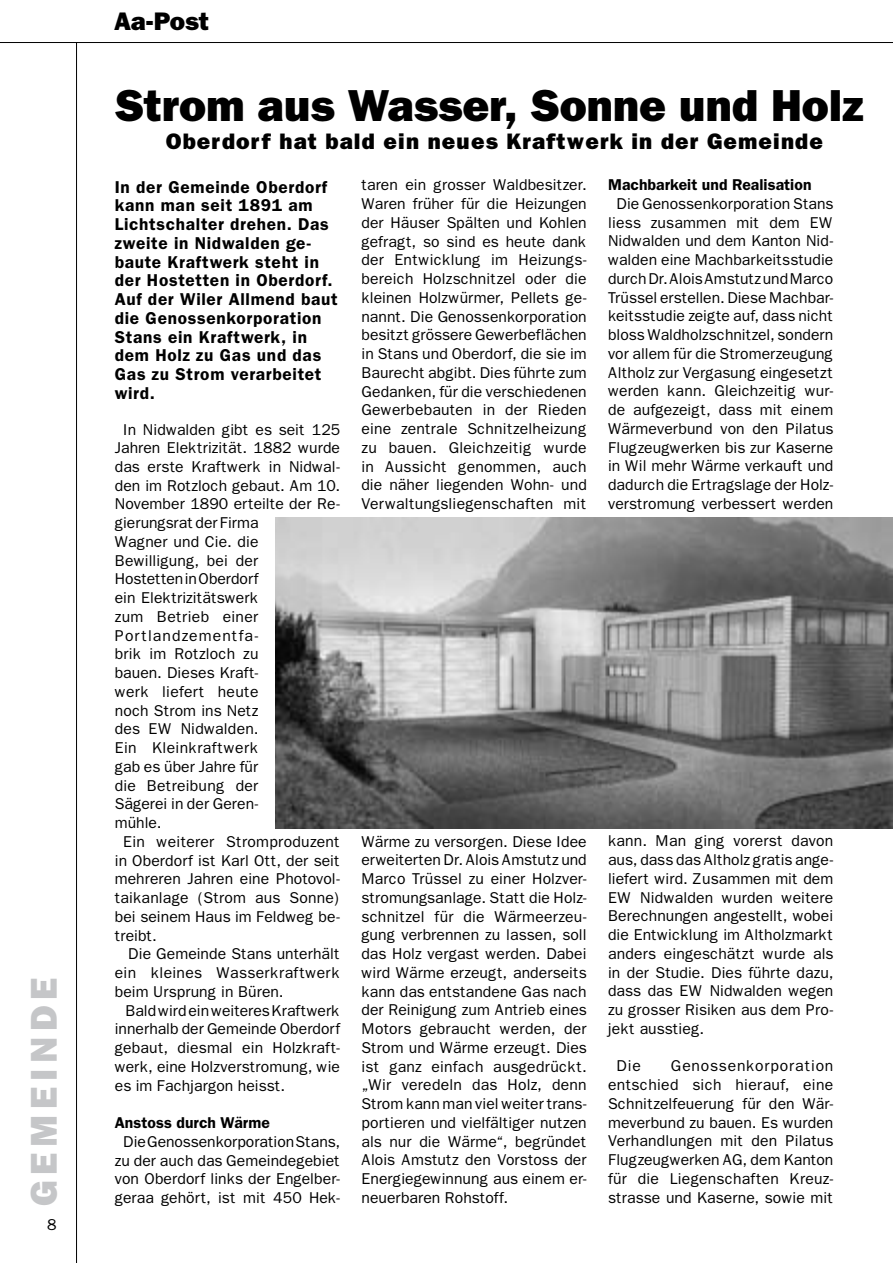
<style>
.page{position:relative;width:893px;height:1263px;background:#fff}
.page>*{position:absolute;margin:0;border:0;box-sizing:border-box;transform-origin:0 0}
.t1{font:800 45px "Franklin Gothic";color:#000}
.t2{font:800 37.5px "Franklin Gothic";letter-spacing:.15em;color:#c5c6c8}
.t3{font:800 25.5px "Franklin Gothic";letter-spacing:-.005em;color:#000}
.t4{font:800 22.5px "Franklin Gothic";letter-spacing:.05em;color:#000}
.t5{font:600 17.25px/18.8px "Franklin Gothic";letter-spacing:.04em;color:#000}
.t6{font:15.75px/18.8px "Franklin Gothic";color:#000;text-align:justify}
.t7{font:600 15.75px "Franklin Gothic";letter-spacing:.005em;color:#000}
.t8{font:15.75px "Franklin Gothic";letter-spacing:.065em;color:#000}
</style>
<div class="page">
<hr style="left:0;top:42px;width:893px;height:1px;background:#000">
<hr style="left:76px;top:43px;width:1px;height:1220px;background:#000">
<img style="left:276px;top:517px;width:617px;height:311px">
<h2 class="t2" style="left:22px;top:1206px;width:230px;rotate:-90deg">GEMEINDE</h2>
<p class="t6" style="left:47px;top:1216px;width:11px">8</p>
<h3 class="t3" style="left:114px;top:6px;width:96px">Aa-Post</h3>
<h1 class="t1" style="left:115px;top:79px;width:751px">Strom aus Wasser, Sonne und Holz</h1>
<h3 class="t4" style="left:166px;top:128px;width:658px">Oberdorf hat bald ein neues Kraftwerk in der Gemeinde</h3>
<p class="t5" style="left:115px;top:177px;width:225px">In der Gemeinde Oberdorf kann man seit 1891 am<br>Lichtschalter drehen. Das zweite in Nidwalden ge&shy;baute Kraftwerk steht in der Hostetten in Oberdorf.<br>Auf der Wiler Allmend baut die Genossenkorporation<br>Stans ein Kraftwerk, in dem Holz zu Gas und das<br>Gas zu Strom verarbeitet wird.</p>
<p class="t6" style="left:123px;top:420px;width:218px">In Nidwalden gibt es seit 125</p>
<p class="t6" style="left:115px;top:439px;width:227px">Jahren Elektrizität. 1882 wurde</p>
<p class="t6" style="left:115px;top:457px;width:227px">das erste Kraftwerk in Nidwal-</p>
<p class="t6" style="left:115px;top:476px;width:227px">den im Rotzloch gebaut. Am 10.</p>
<p class="t6" style="left:115px;top:495px;width:227px">November 1890 erteilte der Re-</p>
<p class="t6" style="left:115px;top:514px;width:145px">gierungsrat der Firma</p>
<p class="t6" style="left:115px;top:532px;width:145px">Wagner und Cie. die</p>
<p class="t6" style="left:115px;top:551px;width:145px">Bewilligung, bei der</p>
<p class="t6" style="left:115px;top:570px;width:145px">Hostetten in Oberdorf</p>
<p class="t6" style="left:115px;top:589px;width:145px">ein Elektrizitätswerk</p>
<p class="t6" style="left:115px;top:607px;width:145px">zum Betrieb einer</p>
<p class="t8" style="left:115px;top:626px;width:145px">Portlandzementfa-</p>
<p class="t6" style="left:115px;top:645px;width:145px">brik im Rotzloch zu</p>
<p class="t6" style="left:115px;top:663px;width:145px">bauen. Dieses Kraft-</p>
<p class="t6" style="left:115px;top:682px;width:145px">werk liefert heute</p>
<p class="t6" style="left:115px;top:701px;width:145px">noch Strom ins Netz</p>
<p class="t6" style="left:115px;top:720px;width:145px">des EW Nidwalden.</p>
<p class="t6" style="left:115px;top:738px;width:145px">Ein Kleinkraftwerk</p>
<p class="t6" style="left:115px;top:757px;width:145px">gab es über Jahre für</p>
<p class="t6" style="left:115px;top:776px;width:145px">die Betreibung der</p>
<p class="t6" style="left:115px;top:795px;width:145px">Sägerei in der Geren-</p>
<p class="t6" style="left:115px;top:813px;width:48px">mühle.</p>
<p class="t6" style="left:123px;top:832px;width:218px">Ein weiterer Stromproduzent</p>
<p class="t6" style="left:115px;top:851px;width:227px">in Oberdorf ist Karl Ott, der seit</p>
<p class="t6" style="left:115px;top:870px;width:227px">mehreren Jahren eine Photovol-</p>
<p class="t6" style="left:115px;top:888px;width:227px">taikanlage (Strom aus Sonne)</p>
<p class="t6" style="left:115px;top:907px;width:227px">bei seinem Haus im Feldweg be-</p>
<p class="t6" style="left:115px;top:926px;width:44px">treibt.</p>
<p class="t6" style="left:128px;top:945px;width:213px">Die Gemeinde Stans unterhält</p>
<p class="t6" style="left:115px;top:963px;width:227px">ein kleines Wasserkraftwerk</p>
<p class="t6" style="left:115px;top:982px;width:170px">beim Ursprung in Büren.</p>
<p class="t6" style="left:125px;top:1001px;width:216px">Bald wird ein weiteres Kraftwerk</p>
<p class="t6" style="left:115px;top:1020px;width:227px">innerhalb der Gemeinde Oberdorf</p>
<p class="t6" style="left:115px;top:1038px;width:227px">gebaut, diesmal ein Holzkraft-</p>
<p class="t6" style="left:115px;top:1057px;width:227px">werk, eine Holzverstromung, wie</p>
<p class="t6" style="left:115px;top:1076px;width:172px">es im Fachjargon heisst.</p>
<p class="t7" style="left:115px;top:1113px;width:157px">Anstoss durch Wärme</p>
<p class="t6" style="left:115px;top:1132px;width:227px;text-align:center">Die Genossenkorporation Stans, zu der auch das Gemeindegebiet von Oberdorf links der Engelber&shy;geraa gehört, ist mit 450 Hek-</p>
<p class="t6" style="left:361px;top:176px;width:227px">taren ein grosser Waldbesitzer.<br>Waren früher für die Heizungen der Häuser Spälten und Kohlen gefragt, so sind es heute dank der Entwicklung im Heizungs&shy;bereich Holzschnitzel oder die kleinen Holzwürmer, Pellets ge&shy;nannt. Die Genossenkorporation besitzt grössere Gewerbeflächen in Stans und Oberdorf, die sie im Baurecht abgibt. Dies führte zum Gedanken, für die verschiedenen Gewerbebauten in der Rieden eine zentrale Schnitzelheizung zu bauen. Gleichzeitig wurde in Aussicht genommen, auch die näher liegenden Wohn- und Verwaltungsliegenschaften mit</p>
<p class="t7" style="left:608px;top:175px;width:205px">Machbarkeit und Realisation</p>
<p class="t6" style="left:608px;top:194px;width:227px;text-align:center">Die Genossenkorporation Stans liess zusammen mit dem EW<br>Nidwalden und dem Kanton Nid&shy;walden eine Machbarkeitsstudie durch Dr. Alois Amstutz und Marco<br>Trüssel erstellen. Diese Machbar&shy;keitsstudie zeigte auf, dass nicht bloss Waldholzschnitzel, sondern vor allem für die Stromerzeugung<br>Altholz zur Vergasung eingesetzt werden kann. Gleichzeitig wur&shy;de aufgezeigt, dass mit einem<br>Wärmeverbund von den Pilatus<br>Flugzeugwerken bis zur Kaserne in Wil mehr Wärme verkauft und dadurch die Ertragslage der Holz&shy;verstromung verbessert werden</p>
<p class="t6" style="left:361px;top:832px;width:227px">Wärme zu versorgen. Diese Idee erweiterten Dr. Alois Amstutz und Marco Trüssel zu einer Holzver&shy;stromungsanlage. Statt die Holz&shy;schnitzel für die Wärmeerzeu&shy;gung verbrennen zu lassen, soll das Holz vergast werden. Dabei wird Wärme erzeugt, anderseits kann das entstandene Gas nach der Reinigung zum Antrieb eines Motors gebraucht werden, der Strom und Wärme erzeugt. Dies ist ganz einfach ausgedrückt. „Wir veredeln das Holz, denn Strom kann man viel weiter trans&shy;portieren und vielfältiger nutzen als nur die Wärme“, begründet Alois Amstutz den Vorstoss der Energiegewinnung aus einem er&shy;neuerbaren Rohstoff.</p>
<p class="t6" style="left:608px;top:832px;width:227px">kann. Man ging vorerst davon aus, dass das Altholz gratis ange&shy;liefert wird. Zusammen mit dem EW Nidwalden wurden weitere Berechnungen angestellt, wobei die Entwicklung im Altholzmarkt anders eingeschätzt wurde als in der Studie. Dies führte dazu, dass das EW Nidwalden wegen zu grosser Risiken aus dem Pro&shy;jekt ausstieg.</p>
<p class="t6" style="left:617px;top:1057px;width:26px">Die</p>
<p class="t6" style="left:608px;top:1057px;width:227px;text-indent:63px">Genossenkorporation entschied sich hierauf, eine Schnitzelfeuerung für den Wär&shy;meverbund zu bauen. Es wurden Verhandlungen mit den Pilatus Flugzeugwerken AG, dem Kanton für die Liegenschaften Kreuz&shy;strasse und Kaserne, sowie mit</p>
</div>
